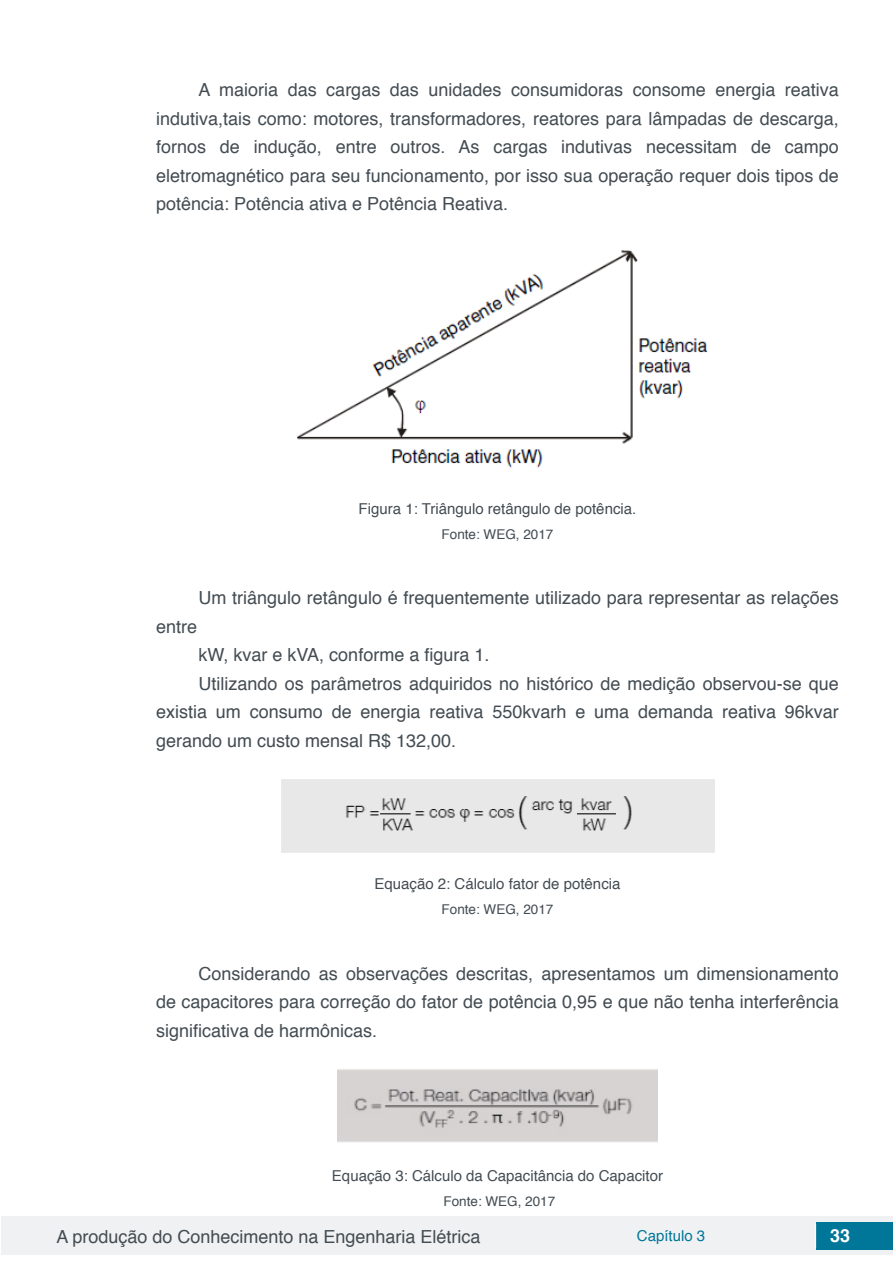
<style>
.page{position:relative;width:893px;height:1263px;background:#fff}
.page>*{position:absolute;margin:0;border:0;box-sizing:border-box;transform-origin:0 0}
.t1{font:18px/28.5px "Helvetica";color:#434c52;text-align:justify}
.t2{font:700 18px "Helvetica";color:#fff}
.t3{font:15px "Helvetica";color:#434c52}
.t4{font:15px "Helvetica";color:#007699}
.t5{font:13.5px "Helvetica";color:#434c52}
</style>
<div class="page">
<div style="left:1px;top:1216px;width:891px;height:38px;background:#f0f1f2"></div>
<div style="left:816px;top:1222px;width:77px;height:27px;background:#007699"></div>
<svg style="left:815px;top:1224px;width:1px;height:24px"></svg>
<img style="left:297px;top:250px;width:411px;height:218px">
<img style="left:281px;top:779px;width:434px;height:74px">
<img style="left:338px;top:1069px;width:319px;height:73px">
<p class="t1" style="left:156px;top:76px;width:684px;text-indent:43px">A maioria das cargas das unidades consumidoras consome energia reativa indutiva,tais como: motores, transformadores, reatores para lâmpadas de descarga, fornos de indução, entre outros. As cargas indutivas necessitam de campo eletromagnético para seu funcionamento, por isso sua operação requer dois tipos de potência: Potência ativa e Potência Reativa.</p>
<p class="t3" style="left:359px;top:497px;width:279px">Figura 1: Triângulo retângulo de potência.</p>
<p class="t5" style="left:442px;top:524px;width:113px">Fonte: WEG, 2017</p>
<p class="t1" style="left:199px;top:584px;width:642px">Um triângulo retângulo é frequentemente utilizado para representar as relações</p>
<p class="t1" style="left:156px;top:613px;width:43px">entre</p>
<p class="t1" style="left:199px;top:641px;width:292px">kW, kvar e kVA, conforme a figura 1.</p>
<p class="t1" style="left:199px;top:670px;width:642px">Utilizando os parâmetros adquiridos no histórico de medição observou-se que</p>
<p class="t1" style="left:156px;top:698px;width:684px">existia um consumo de energia reativa 550kvarh e uma demanda reativa 96kvar</p>
<p class="t1" style="left:156px;top:727px;width:302px">gerando um custo mensal R$ 132,00.</p>
<p class="t3" style="left:374px;top:872px;width:247px">Equação 2: Cálculo fator de potência</p>
<p class="t5" style="left:442px;top:899px;width:113px">Fonte: WEG, 2017</p>
<p class="t1" style="left:156px;top:959px;width:684px;text-indent:43px">Considerando as observações descritas, apresentamos um dimensionamento de capacitores para correção do fator de potência 0,95 e que não tenha interferência significativa de harmônicas.</p>
<p class="t3" style="left:332px;top:1164px;width:332px">Equação 3: Cálculo da Capacitância do Capacitor</p>
<p class="t5" style="left:443px;top:1191px;width:113px">Fonte: WEG, 2017</p>
<p class="t1" style="left:56px;top:1223px;width:426px">A produção do Conhecimento na Engenharia Elétrica</p>
<p class="t4" style="left:637px;top:1224px;width:70px">Capítulo 3</p>
<p class="t2" style="left:830px;top:1221px;width:22px">33</p>
</div>
